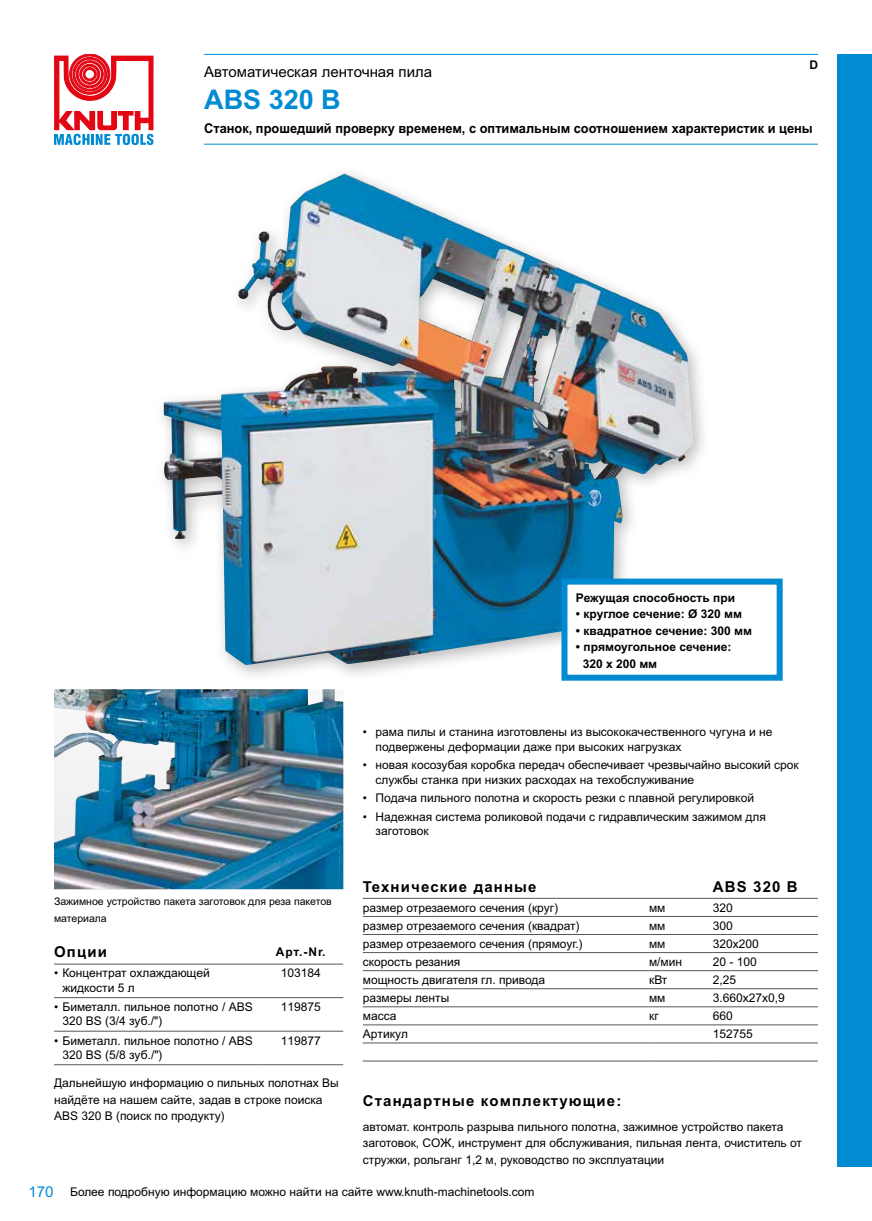
<style>
.page{position:relative;width:872px;height:1221px;background:#fff}
.page>*{position:absolute;margin:0;border:0;box-sizing:border-box;transform-origin:0 0}
.t1{font:700 27px "Arial MT Pro";color:#008bd2}
.t2{font:700 15px "Arial MT Pro Cyr";letter-spacing:.075em;color:#000}
.t3{font:15px "Arial MT Pro Cyr";color:#000}
.t4{font:15px "Arial MT Pro";color:#008bd2}
.t5{font:700 13.5px "Arial MT Pro Cyr";color:#000;scale:.95 1}
.t6{font:12px/14.4px "Arial MT Pro Cyr";color:#000}
.t7{font:700 12px/16.5px "Arial MT Pro Cyr";color:#000}
.t8{font:700 12px "Arial MT Pro";color:#000}
.t9{font:10.5px/16.5px "Arial MT Pro Cyr";color:#000}
</style>
<div class="page">
<div style="left:838px;top:54px;width:34px;height:1112px;background:#008bd2"></div>
<svg style="left:54px;top:54px;width:99px;height:91px"></svg>
<hr style="left:204px;top:54px;width:614px;height:1px;background:#008bd2">
<hr style="left:204px;top:144px;width:614px;height:1px;background:#008bd2">
<div style="left:154px;top:165px;width:557px;height:518px;background:#000;opacity:.26"></div>
<img style="left:163px;top:174px;width:259px;height:287px">
<img style="left:54px;top:689px;width:289px;height:200px">
<div style="left:561px;top:578px;width:221px;height:102px;background:#fff;border:6px solid #008bd2"></div>
<hr style="left:54px;top:963px;width:204px;height:1px;background:#575756">
<hr style="left:258px;top:963px;width:85px;height:1px;background:#575756">
<hr style="left:54px;top:997px;width:204px;height:1px;background:#575756">
<hr style="left:258px;top:997px;width:85px;height:1px;background:#575756">
<hr style="left:54px;top:1030px;width:204px;height:1px;background:#575756">
<hr style="left:258px;top:1030px;width:85px;height:1px;background:#575756">
<hr style="left:54px;top:1064px;width:204px;height:1px;background:#575756">
<hr style="left:258px;top:1064px;width:85px;height:1px;background:#575756">
<hr style="left:363px;top:897px;width:286px;height:1px;background:#575756">
<hr style="left:649px;top:897px;width:64px;height:1px;background:#575756">
<hr style="left:713px;top:897px;width:105px;height:1px;background:#575756">
<hr style="left:363px;top:916px;width:286px;height:1px;background:#575756">
<hr style="left:649px;top:916px;width:64px;height:1px;background:#575756">
<hr style="left:713px;top:916px;width:105px;height:1px;background:#575756">
<hr style="left:363px;top:934px;width:286px;height:1px;background:#575756">
<hr style="left:649px;top:934px;width:64px;height:1px;background:#575756">
<hr style="left:713px;top:934px;width:105px;height:1px;background:#575756">
<hr style="left:363px;top:952px;width:286px;height:1px;background:#575756">
<hr style="left:649px;top:952px;width:64px;height:1px;background:#575756">
<hr style="left:713px;top:952px;width:105px;height:1px;background:#575756">
<hr style="left:363px;top:970px;width:286px;height:1px;background:#575756">
<hr style="left:649px;top:970px;width:64px;height:1px;background:#575756">
<hr style="left:713px;top:970px;width:105px;height:1px;background:#575756">
<hr style="left:363px;top:988px;width:286px;height:1px;background:#575756">
<hr style="left:649px;top:988px;width:64px;height:1px;background:#575756">
<hr style="left:713px;top:988px;width:105px;height:1px;background:#575756">
<hr style="left:363px;top:1006px;width:286px;height:1px;background:#575756">
<hr style="left:649px;top:1006px;width:64px;height:1px;background:#575756">
<hr style="left:713px;top:1006px;width:105px;height:1px;background:#575756">
<hr style="left:363px;top:1024px;width:286px;height:1px;background:#575756">
<hr style="left:649px;top:1024px;width:64px;height:1px;background:#575756">
<hr style="left:713px;top:1024px;width:105px;height:1px;background:#575756">
<hr style="left:363px;top:1042px;width:286px;height:1px;background:#575756">
<hr style="left:649px;top:1042px;width:64px;height:1px;background:#575756">
<hr style="left:713px;top:1042px;width:105px;height:1px;background:#575756">
<hr style="left:363px;top:1060px;width:286px;height:1px;background:#575756">
<hr style="left:649px;top:1060px;width:64px;height:1px;background:#575756">
<hr style="left:713px;top:1060px;width:105px;height:1px;background:#575756">
<p class="t3" style="left:204px;top:63px;width:229px">Автоматическая ленточная пила</p>
<h1 class="t1" style="left:204px;top:84px;width:138px">ABS 320 B</h1>
<p class="t8" style="left:809px;top:58px;width:10px">D</p>
<p class="t5" style="left:204px;top:120px;width:642px">Станок, прошедший проверку временем, с оптимальным соотношением характеристик и цены</p>
<p class="t7" style="left:576px;top:589px;width:161px">Режущая способность при</p>
<p class="t7" style="left:576px;top:606px;width:167px">• круглое сечение: Ø 320 мм</p>
<p class="t7" style="left:576px;top:622px;width:177px">• квадратное сечение: 300 мм</p>
<p class="t7" style="left:582px;top:639px;width:150px;text-indent:-7px">• прямоугольное сечение:<br>320 x 200 мм</p>
<p class="t9" style="left:54px;top:893px;width:279px">Зажимное устройство пакета заготовок для реза пакетов материала</p>
<p class="t2" style="left:54px;top:943px;width:54px">Oпции</p>
<p class="t7" style="left:276px;top:944px;width:51px">Apт.-Nr.</p>
<p class="t6" style="left:63px;top:966px;width:149px;text-indent:-9px">• Концентрат охлаждающей жидкости 5 л</p>
<p class="t6" style="left:281px;top:966px;width:42px">103184</p>
<p class="t6" style="left:63px;top:1000px;width:192px;text-indent:-9px">• Биметалл. пильное полотно / ABS<br>320 BS (3/4 зуб./")</p>
<p class="t6" style="left:281px;top:1000px;width:42px">119875</p>
<p class="t6" style="left:63px;top:1033px;width:192px;text-indent:-9px">• Биметалл. пильное полотно / ABS<br>320 BS (5/8 зуб./")</p>
<p class="t6" style="left:281px;top:1033px;width:42px">119877</p>
<p class="t6" style="left:54px;top:1075px;width:286px;line-height:16.5px">Дальнейшую информацию о пильных полотнах Вы найдёте на нашем сайте, задав в строке поиска<br>ABS 320 B (поиск по продукту)</p>
<p class="t6" style="left:375px;top:725px;width:398px;text-indent:-13px">• рама пилы и станина изготовлены из высококачественного чугуна и не подвержены деформации даже при высоких нагрузках</p>
<p class="t6" style="left:375px;top:758px;width:424px;text-indent:-13px">• новая косозубая коробка передач обеспечивает чрезвычайно высокий срок службы станка при низких расходах на техобслуживание</p>
<p class="t6" style="left:363px;top:791px;width:393px">• Подача пильного полотна и скорость резки с плавной регулировкой</p>
<p class="t6" style="left:375px;top:810px;width:392px;text-indent:-13px">• Надежная система роликовой подачи с гидравлическим зажимом для заготовок</p>
<p class="t2" style="left:363px;top:877px;width:175px">Teхничecкиe дaнныe</p>
<p class="t2" style="left:713px;top:877px;width:86px">ABS 320 B</p>
<p class="t6" style="left:363px;top:900px;width:197px">размер отрезаемого сечения (круг)</p>
<p class="t6" style="left:649px;top:900px;width:18px">мм</p>
<p class="t6" style="left:713px;top:900px;width:22px">320</p>
<p class="t6" style="left:363px;top:918px;width:218px">размер отрезаемого сечения (квадрат)</p>
<p class="t6" style="left:649px;top:918px;width:18px">мм</p>
<p class="t6" style="left:713px;top:918px;width:22px">300</p>
<p class="t6" style="left:363px;top:937px;width:222px">размер отрезаемого сечения (прямоуг.)</p>
<p class="t6" style="left:649px;top:937px;width:18px">мм</p>
<p class="t6" style="left:713px;top:937px;width:48px">320x200</p>
<p class="t6" style="left:363px;top:955px;width:99px">скорость резания</p>
<p class="t6" style="left:649px;top:955px;width:35px">м/мин</p>
<p class="t6" style="left:713px;top:955px;width:46px">20 - 100</p>
<p class="t6" style="left:363px;top:973px;width:184px">мощность двигателя гл. привода</p>
<p class="t6" style="left:649px;top:973px;width:20px">кВт</p>
<p class="t6" style="left:713px;top:973px;width:25px">2,25</p>
<p class="t6" style="left:363px;top:991px;width:88px">размеры ленты</p>
<p class="t6" style="left:649px;top:991px;width:18px">мм</p>
<p class="t6" style="left:713px;top:991px;width:74px">3.660x27x0,9</p>
<p class="t6" style="left:363px;top:1009px;width:35px">масса</p>
<p class="t6" style="left:649px;top:1009px;width:11px">кг</p>
<p class="t6" style="left:713px;top:1009px;width:22px">660</p>
<p class="t6" style="left:363px;top:1027px;width:47px">Apтикyл</p>
<p class="t6" style="left:713px;top:1027px;width:42px">152755</p>
<p class="t2" style="left:363px;top:1091px;width:260px">Cтaндapтныe кoмплeктyющиe:</p>
<p class="t6" style="left:363px;top:1118px;width:441px;line-height:16.5px">aвтомат. кoнтpoль paзpывa пильного полотна, зажимное устройство пакета заготовок, СОЖ, инструмент для обслуживания, пильная лента, очиститель от стружки, рольганг 1,2 м, руководство по эксплуатации</p>
<p class="t4" style="left:28px;top:1182px;width:27px">170</p>
<p class="t6" style="left:70px;top:1184px;width:466px">Более подробную информацию можно найти на сайте www.knuth-machinetools.com</p>
</div>
